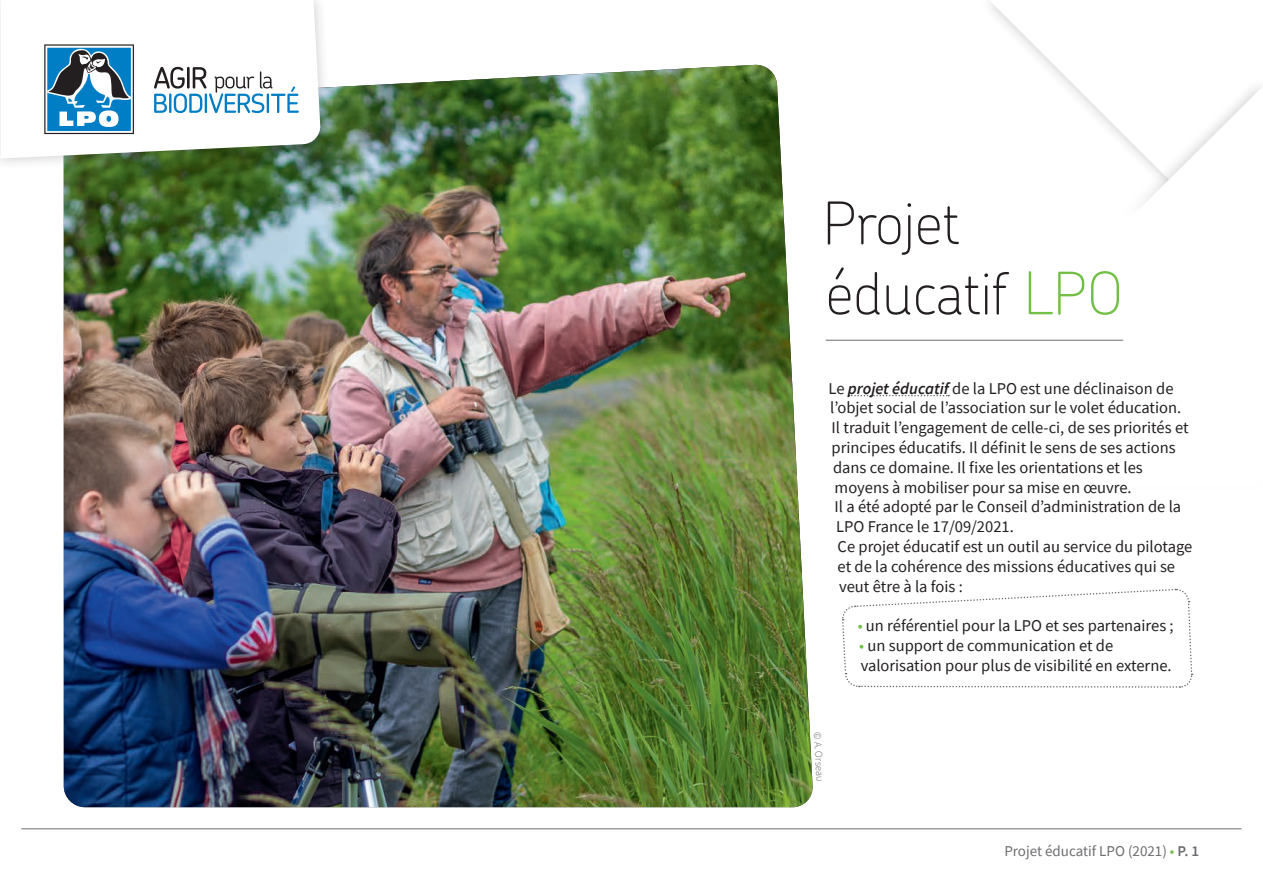
<style>
.page{position:relative;width:1263px;height:893px;background:#fff}
.page>*{position:absolute;margin:0;border:0;box-sizing:border-box;transform-origin:0 0}
.t1{font:100 58.5px/70.2px "Chevin Pro";color:#231f20}
.t2{font:16.5px/19.8px "Source Sans Pro";color:#231f20}
.t3{font:15px "Source Sans Pro";color:#6c6d70}
.t4{font:300 10.5px "Source Sans Pro";color:#6c6d70}
.s1{color:#71bf44}
.s2{font-weight:600;font-style:italic}
.s3{font-weight:600}
</style>
<div class="page">
<hr style="left:22px;top:828px;width:1219px;height:1px;background:#6c6d70">
<svg style="left:990px;top:2px;width:74px;height:73px"></svg>
<svg style="left:1068px;top:86px;width:193px;height:67px"></svg>
<img style="left:64px;top:65px;width:749px;height:742px">
<div style="left:0;top:0;width:333px;height:171px;background:#231f20;opacity:.25"></div>
<svg style="left:0;top:0;width:321px;height:159px"></svg>
<svg style="left:154px;top:67px;width:145px;height:46px"></svg>
<svg style="left:44px;top:44px;width:90px;height:90px"></svg>
<hr style="left:826px;top:340px;width:297px;height:1px;background:#6c6d70">
<svg style="left:849px;top:395px;width:100px;height:1px"></svg>
<svg style="left:842px;top:588px;width:351px;height:100px"></svg>
<h1 class="t1" style="left:823px;top:186px;width:302px">Projet éducatif <span class="s1">LPO</span></h1>
<p class="t2" style="left:829px;top:378px;width:346px">Le <span class="s2">projet éducatif</span> de la LPO est une déclinaison de</p>
<p class="t2" style="left:830px;top:398px;width:352px">l’objet social de l’association sur le volet éducation.</p>
<p class="t2" style="left:832px;top:418px;width:358px">Il traduit l’engagement de celle-ci, de ses priorités et</p>
<p class="t2" style="left:832px;top:437px;width:346px">principes éducatifs. Il définit le sens de ses actions</p>
<p class="t2" style="left:833px;top:457px;width:311px">dans ce domaine. Il fixe les orientations et les</p>
<p class="t2" style="left:835px;top:477px;width:299px">moyens à mobiliser pour sa mise en œuvre.</p>
<p class="t2" style="left:835px;top:497px;width:348px">Il a été adopté par le Conseil d’administration de la</p>
<p class="t2" style="left:836px;top:517px;width:179px">LPO France le 17/09/2021.</p>
<p class="t2" style="left:838px;top:536px;width:356px">Ce projet éducatif est un outil au service du pilotage</p>
<p class="t2" style="left:838px;top:556px;width:339px">et de la cohérence des missions éducatives qui se</p>
<p class="t2" style="left:839px;top:576px;width:125px">veut être à la fois :</p>
<p class="t2" style="left:858px;top:616px;width:318px"><span class="s1">•</span> un référentiel pour la LPO et ses partenaires ;</p>
<p class="t2" style="left:859px;top:635px;width:314px"><span class="s1">•</span> un support de communication et de valorisation pour plus de visibilité en externe.</p>
<p class="t4" style="left:824px;top:731px;width:51px;rotate:87deg">© A. Orseau</p>
<p class="t3" style="left:1004px;top:841px;width:196px">Projet éducatif LPO (2021) <span class="s1">•</span> <span class="s3">P. 1</span></p>
</div>
